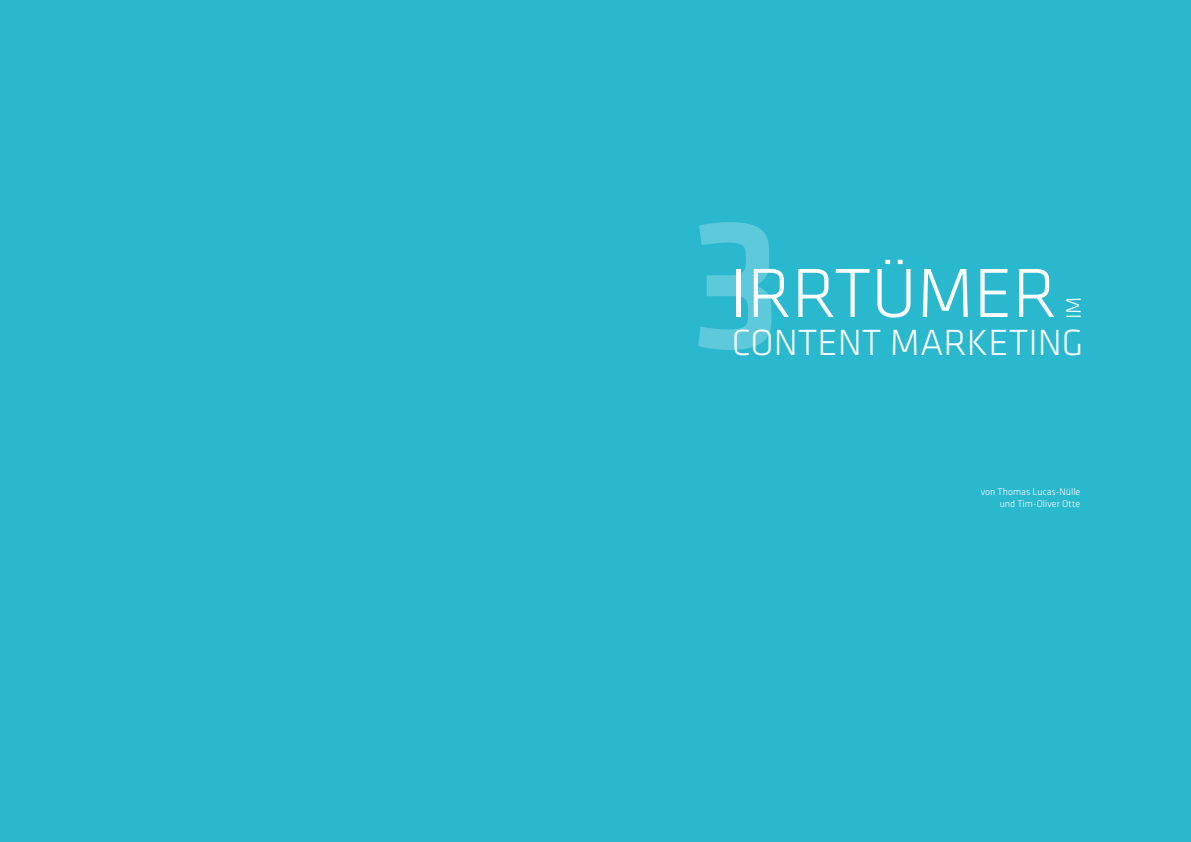
<style>
.page{position:relative;width:1191px;height:842px;background:#29b8ce}
.page>*{position:absolute;margin:0;border:0;box-sizing:border-box;transform-origin:0 0}
.t1{font:500 192px "Klavika";color:#fff}
.t2{font:300 72px "Klavika";color:#fff}
.t3{font:300 37.8px "Klavika";color:#fff}
.t4{font:300 21.6px "Klavika";color:#fff}
.t5{font:300 10px/12px "Klavika";color:#fff;text-align:right}
</style>
<div class="page">
<h1 class="t1" style="left:688px;top:154px;width:96px">3</h1>
<h2 class="t2" style="left:729px;top:250px;width:329px">IRRTÜMER</h2>
<h3 class="t3" style="left:732px;top:320px;width:353px">CONTENT MARKETING</h3>
<h3 class="t4" style="left:1060px;top:319px;width:24px;rotate:-90deg">IM</h3>
<p class="t5" style="left:980px;top:485px;width:101px">von Thomas Lucas-Nülle und Tim-Oliver Otte</p>
</div>
